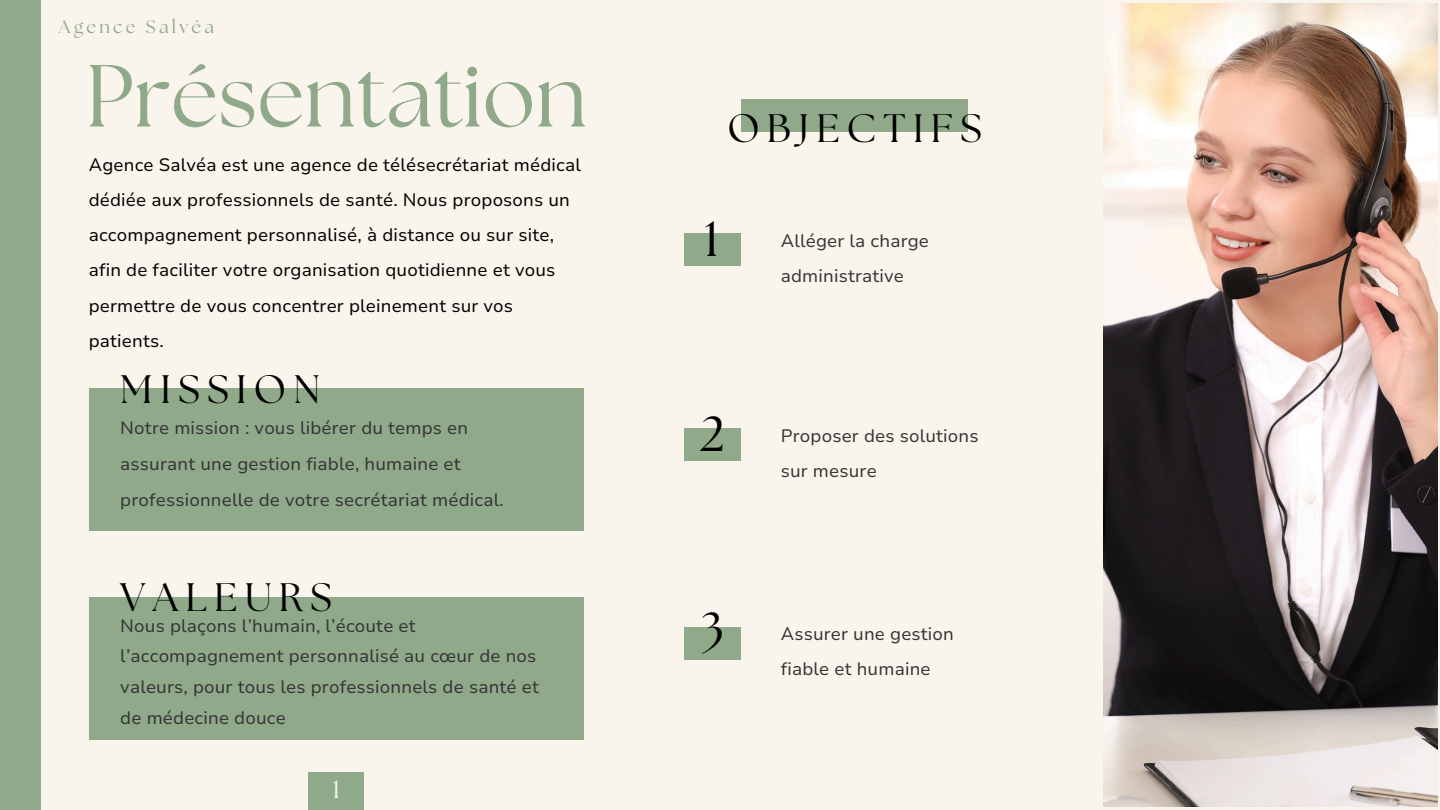
<style>
.page{position:relative;width:1440px;height:810px;background:#f9f4ec}
.page>*{position:absolute;margin:0;border:0;box-sizing:border-box;transform-origin:0 0}
.t1{font:87.9px "The Seasons";color:#8fa98a}
.t2{font:49.2px "The Seasons";color:#000}
.t3{font:39.7px "The Seasons";letter-spacing:.18em;color:#000}
.t4{font:25px "The Seasons";color:#f9f4ec}
.t5{font:18px/35.2px "Nunito Sans 10 pt";letter-spacing:.01em;color:#343434}
.t6{font:18px/35.2px "Nunito Sans 10 pt";letter-spacing:.01em;color:#000}
.t7{font:18px "The Seasons";letter-spacing:.18em;color:#8fa98a}
</style>
<div class="page">
<div style="left:0;top:0;width:40px;height:810px;background:#8fa98a"></div>
<div style="left:89px;top:388px;width:495px;height:142px;background:#8fa98a"></div>
<div style="left:89px;top:597px;width:495px;height:142px;background:#8fa98a"></div>
<div style="left:742px;top:99px;width:226px;height:33px;background:#8fa98a"></div>
<div style="left:309px;top:773px;width:54px;height:37px;background:#8fa98a"></div>
<div style="left:685px;top:234px;width:55px;height:32px;background:#8fa98a"></div>
<div style="left:685px;top:429px;width:55px;height:32px;background:#8fa98a"></div>
<div style="left:685px;top:627px;width:55px;height:32px;background:#8fa98a"></div>
<img style="left:1104px;top:4px;width:334px;height:802px">
<p class="t7" style="left:59px;top:18px;width:157px">Agence Salvéa</p>
<h1 class="t1" style="left:85px;top:56px;width:503px">Présentation</h1>
<p class="t6" style="left:89px;top:147px;width:494px">Agence Salvéa est une agence de télésecrétariat médical dédiée aux professionnels de santé. Nous proposons un accompagnement personnalisé, à distance ou sur site, afin de faciliter votre organisation quotidienne et vous permettre de vous concentrer pleinement sur vos patients.</p>
<h2 class="t3" style="left:120px;top:371px;width:201px">MISSION</h2>
<p class="t5" style="left:120px;top:411px;width:385px;line-height:36px">Notre mission : vous libérer du temps en assurant une gestion fiable, humaine et professionnelle de votre secrétariat médical.</p>
<h2 class="t3" style="left:120px;top:579px;width:213px">VALEURS</h2>
<p class="t5" style="left:120px;top:610px;width:420px;line-height:30.8px">Nous plaçons l’humain, l’écoute et l’accompagnement personnalisé au cœur de nos valeurs, pour tous les professionnels de santé et de médecine douce</p>
<p class="t4" style="left:332px;top:778px;width:9px">1</p>
<h2 class="t3" style="left:727px;top:111px;width:256px">OBJECTIFS</h2>
<p class="t2" style="left:704px;top:217px;width:16px">1</p>
<p class="t5" style="left:781px;top:223px;width:150px">Alléger la charge administrative</p>
<p class="t2" style="left:700px;top:412px;width:26px">2</p>
<p class="t2" style="left:701px;top:607px;width:25px">3</p>
<p class="t5" style="left:781px;top:418px;width:199px">Proposer des solutions sur mesure</p>
<p class="t5" style="left:781px;top:617px;width:175px">Assurer une gestion fiable et humaine</p>
</div>
